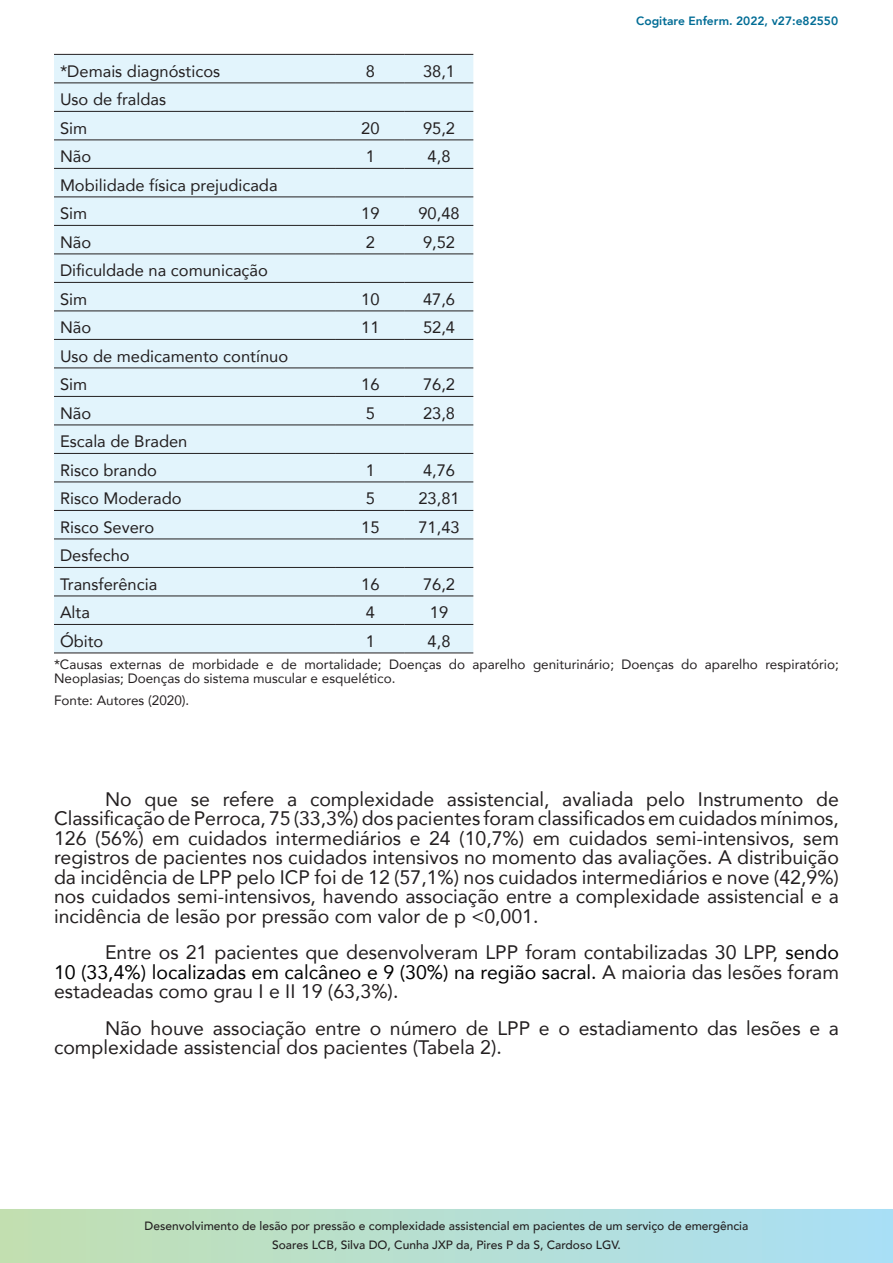
<style>
.page{position:relative;width:893px;height:1263px;background:#fff}
.page>*{position:absolute;margin:0;border:0;box-sizing:border-box;transform-origin:0 0}
.TEXTO{font:19.5px/19.5px "Avenir";color:#231f20;text-align:justify}
.TEXTO-2{font:16.5px "Avenir";color:#231f20}
.TEXTO-3{font:13.5px/13.5px "Avenir";color:#231f20}
.t1{font:500 12px/18.6px "Avenir";color:#231f20;text-align:center}
.t2{font:800 12px "Avenir";color:#006c95}
.s1{color:#000001}
</style>
<div class="page">
<svg style="left:0;top:1209px;width:893px;height:54px;background:#b6dfd2"></svg>
<div style="left:54px;top:55px;width:419px;height:598px;background:#e2f4fc"></div>
<hr style="left:54px;top:54px;width:282px;height:1px;background:#231f20">
<hr style="left:336px;top:54px;width:69px;height:1px;background:#231f20">
<hr style="left:405px;top:54px;width:68px;height:1px;background:#231f20">
<hr style="left:54px;top:83px;width:282px;height:1px;background:#231f20">
<hr style="left:336px;top:83px;width:69px;height:1px;background:#231f20">
<hr style="left:405px;top:83px;width:68px;height:1px;background:#231f20">
<hr style="left:54px;top:111px;width:282px;height:1px;background:#231f20">
<hr style="left:336px;top:111px;width:69px;height:1px;background:#231f20">
<hr style="left:405px;top:111px;width:68px;height:1px;background:#231f20">
<hr style="left:54px;top:140px;width:282px;height:1px;background:#231f20">
<hr style="left:336px;top:140px;width:69px;height:1px;background:#231f20">
<hr style="left:405px;top:140px;width:68px;height:1px;background:#231f20">
<hr style="left:54px;top:168px;width:282px;height:1px;background:#231f20">
<hr style="left:336px;top:168px;width:69px;height:1px;background:#231f20">
<hr style="left:405px;top:168px;width:68px;height:1px;background:#231f20">
<hr style="left:54px;top:197px;width:282px;height:1px;background:#231f20">
<hr style="left:336px;top:197px;width:69px;height:1px;background:#231f20">
<hr style="left:405px;top:197px;width:68px;height:1px;background:#231f20">
<hr style="left:54px;top:225px;width:282px;height:1px;background:#231f20">
<hr style="left:336px;top:225px;width:69px;height:1px;background:#231f20">
<hr style="left:405px;top:225px;width:68px;height:1px;background:#231f20">
<hr style="left:54px;top:254px;width:282px;height:1px;background:#231f20">
<hr style="left:336px;top:254px;width:69px;height:1px;background:#231f20">
<hr style="left:405px;top:254px;width:68px;height:1px;background:#231f20">
<hr style="left:54px;top:282px;width:282px;height:1px;background:#231f20">
<hr style="left:336px;top:282px;width:69px;height:1px;background:#231f20">
<hr style="left:405px;top:282px;width:68px;height:1px;background:#231f20">
<hr style="left:54px;top:311px;width:282px;height:1px;background:#231f20">
<hr style="left:336px;top:311px;width:69px;height:1px;background:#231f20">
<hr style="left:405px;top:311px;width:68px;height:1px;background:#231f20">
<hr style="left:54px;top:339px;width:282px;height:1px;background:#231f20">
<hr style="left:336px;top:339px;width:69px;height:1px;background:#231f20">
<hr style="left:405px;top:339px;width:68px;height:1px;background:#231f20">
<hr style="left:54px;top:368px;width:282px;height:1px;background:#231f20">
<hr style="left:336px;top:368px;width:69px;height:1px;background:#231f20">
<hr style="left:405px;top:368px;width:68px;height:1px;background:#231f20">
<hr style="left:54px;top:396px;width:282px;height:1px;background:#231f20">
<hr style="left:336px;top:396px;width:69px;height:1px;background:#231f20">
<hr style="left:405px;top:396px;width:68px;height:1px;background:#231f20">
<hr style="left:54px;top:425px;width:282px;height:1px;background:#231f20">
<hr style="left:336px;top:425px;width:69px;height:1px;background:#231f20">
<hr style="left:405px;top:425px;width:68px;height:1px;background:#231f20">
<hr style="left:54px;top:453px;width:282px;height:1px;background:#231f20">
<hr style="left:336px;top:453px;width:69px;height:1px;background:#231f20">
<hr style="left:405px;top:453px;width:68px;height:1px;background:#231f20">
<hr style="left:54px;top:482px;width:282px;height:1px;background:#231f20">
<hr style="left:336px;top:482px;width:69px;height:1px;background:#231f20">
<hr style="left:405px;top:482px;width:68px;height:1px;background:#231f20">
<hr style="left:54px;top:510px;width:282px;height:1px;background:#231f20">
<hr style="left:336px;top:510px;width:69px;height:1px;background:#231f20">
<hr style="left:405px;top:510px;width:68px;height:1px;background:#231f20">
<hr style="left:54px;top:539px;width:282px;height:1px;background:#231f20">
<hr style="left:336px;top:539px;width:69px;height:1px;background:#231f20">
<hr style="left:405px;top:539px;width:68px;height:1px;background:#231f20">
<hr style="left:54px;top:567px;width:282px;height:1px;background:#231f20">
<hr style="left:336px;top:567px;width:69px;height:1px;background:#231f20">
<hr style="left:405px;top:567px;width:68px;height:1px;background:#231f20">
<hr style="left:54px;top:596px;width:282px;height:1px;background:#231f20">
<hr style="left:336px;top:596px;width:69px;height:1px;background:#231f20">
<hr style="left:405px;top:596px;width:68px;height:1px;background:#231f20">
<hr style="left:54px;top:624px;width:282px;height:1px;background:#231f20">
<hr style="left:336px;top:624px;width:69px;height:1px;background:#231f20">
<hr style="left:405px;top:624px;width:68px;height:1px;background:#231f20">
<hr style="left:54px;top:653px;width:282px;height:1px;background:#231f20">
<hr style="left:336px;top:653px;width:69px;height:1px;background:#231f20">
<hr style="left:405px;top:653px;width:68px;height:1px;background:#231f20">
<p class="t2" style="left:636px;top:10px;width:203px">Cogitare Enferm. 2022, v27:e82550</p>
<p class="TEXTO-2" style="left:60px;top:58px;width:162px">*Demais diagnósticos</p>
<p class="TEXTO-2" style="left:366px;top:58px;width:11px">8</p>
<p class="TEXTO-2" style="left:423px;top:58px;width:34px">38,1</p>
<p class="TEXTO-2" style="left:60px;top:86px;width:108px">Uso de fraldas</p>
<p class="TEXTO-2" style="left:60px;top:115px;width:29px">Sim</p>
<p class="TEXTO-2" style="left:361px;top:115px;width:20px">20</p>
<p class="TEXTO-2" style="left:423px;top:115px;width:34px">95,2</p>
<p class="TEXTO-2" style="left:60px;top:143px;width:33px">Não</p>
<p class="TEXTO-2" style="left:366px;top:143px;width:11px">1</p>
<p class="TEXTO-2" style="left:428px;top:143px;width:24px">4,8</p>
<p class="TEXTO-2" style="left:60px;top:172px;width:219px">Mobilidade física prejudicada</p>
<p class="TEXTO-2" style="left:60px;top:200px;width:29px">Sim</p>
<p class="TEXTO-2" style="left:361px;top:200px;width:20px">19</p>
<p class="TEXTO-2" style="left:418px;top:200px;width:43px">90,48</p>
<p class="TEXTO-2" style="left:60px;top:229px;width:33px">Não</p>
<p class="TEXTO-2" style="left:366px;top:229px;width:11px">2</p>
<p class="TEXTO-2" style="left:423px;top:229px;width:34px">9,52</p>
<p class="TEXTO-2" style="left:60px;top:257px;width:209px">Dificuldade na comunicação</p>
<p class="TEXTO-2" style="left:60px;top:286px;width:29px">Sim</p>
<p class="TEXTO-2" style="left:361px;top:286px;width:20px">10</p>
<p class="TEXTO-2" style="left:423px;top:286px;width:34px">47,6</p>
<p class="TEXTO-2" style="left:60px;top:314px;width:33px">Não</p>
<p class="TEXTO-2" style="left:361px;top:314px;width:20px">11</p>
<p class="TEXTO-2" style="left:423px;top:314px;width:34px">52,4</p>
<p class="TEXTO-2" style="left:60px;top:343px;width:230px">Uso de medicamento contínuo</p>
<p class="TEXTO-2" style="left:60px;top:371px;width:29px">Sim</p>
<p class="TEXTO-2" style="left:361px;top:371px;width:20px">16</p>
<p class="TEXTO-2" style="left:423px;top:371px;width:34px">76,2</p>
<p class="TEXTO-2" style="left:60px;top:400px;width:33px">Não</p>
<p class="TEXTO-2" style="left:366px;top:400px;width:11px">5</p>
<p class="TEXTO-2" style="left:423px;top:400px;width:34px">23,8</p>
<p class="TEXTO-2" style="left:60px;top:428px;width:129px">Escala de Braden</p>
<p class="TEXTO-2" style="left:60px;top:457px;width:98px">Risco brando</p>
<p class="TEXTO-2" style="left:366px;top:457px;width:11px">1</p>
<p class="TEXTO-2" style="left:423px;top:457px;width:34px">4,76</p>
<p class="TEXTO-2" style="left:60px;top:485px;width:123px">Risco Moderado</p>
<p class="TEXTO-2" style="left:366px;top:485px;width:11px">5</p>
<p class="TEXTO-2" style="left:418px;top:485px;width:43px">23,81</p>
<p class="TEXTO-2" style="left:60px;top:514px;width:96px">Risco Severo</p>
<p class="TEXTO-2" style="left:361px;top:514px;width:20px">15</p>
<p class="TEXTO-2" style="left:418px;top:514px;width:43px">71,43</p>
<p class="TEXTO-2" style="left:60px;top:542px;width:71px">Desfecho</p>
<p class="TEXTO-2" style="left:60px;top:571px;width:99px">Transferência</p>
<p class="TEXTO-2" style="left:361px;top:571px;width:20px">16</p>
<p class="TEXTO-2" style="left:423px;top:571px;width:34px">76,2</p>
<p class="TEXTO-2" style="left:60px;top:599px;width:31px">Alta</p>
<p class="TEXTO-2" style="left:366px;top:599px;width:11px">4</p>
<p class="TEXTO-2" style="left:430px;top:599px;width:20px">19</p>
<p class="TEXTO-2" style="left:60px;top:628px;width:45px">Óbito</p>
<p class="TEXTO-2" style="left:366px;top:628px;width:11px">1</p>
<p class="TEXTO-2" style="left:428px;top:628px;width:24px">4,8</p>
<p class="TEXTO-3" style="left:54px;top:657px;width:786px">*Causas externas de morbidade e de mortalidade; Doenças do aparelho geniturinário; Doenças do aparelho respiratório;<br>Neoplasias; Doenças do sistema muscular e esquelético.</p>
<p class="TEXTO-3" style="left:54px;top:693px;width:137px">Fonte: Autores (2020).</p>
<p class="TEXTO" style="left:54px;top:789px;width:786px;text-indent:51px">No que se refere a complexidade assistencial, avaliada pelo Instrumento de Classificação de Perroca, 75 (33,3%) dos pacientes foram classificados em cuidados mínimos, 126 (56%) em cuidados intermediários e 24 (10,7%) em cuidados semi-intensivos, sem registros de pacientes nos cuidados intensivos no momento das avaliações. A distribuição da incidência de LPP pelo ICP foi de 12 (57,1%) nos cuidados intermediários e nove (42,9%) nos cuidados semi-intensivos, havendo associação entre a complexidade assistencial e a incidência de lesão por pressão com valor de p &lt;0,001.</p>
<p class="TEXTO" style="left:54px;top:942px;width:786px;text-indent:51px">Entre os 21 pacientes que desenvolveram LPP foram contabilizadas 30 LPP, <span class="s1">sendo 10 (33,4%) localizadas em calcâneo e 9 (30%) na região sacral.</span> A maioria das lesões foram estadeadas como grau I e II 19 (63,3%).</p>
<p class="TEXTO" style="left:54px;top:1018px;width:786px;text-indent:51px">Não houve associação entre o número de LPP e o estadiamento das lesões e a complexidade assistencial dos pacientes (Tabela 2).</p>
<p class="t1" style="left:145px;top:1216px;width:605px">Desenvolvimento de lesão por pressão e complexidade assistencial em pacientes de um serviço de emergência<br>Soares LCB, Silva DO, Cunha JXP da, Pires P da S, Cardoso LGV.</p>
</div>
